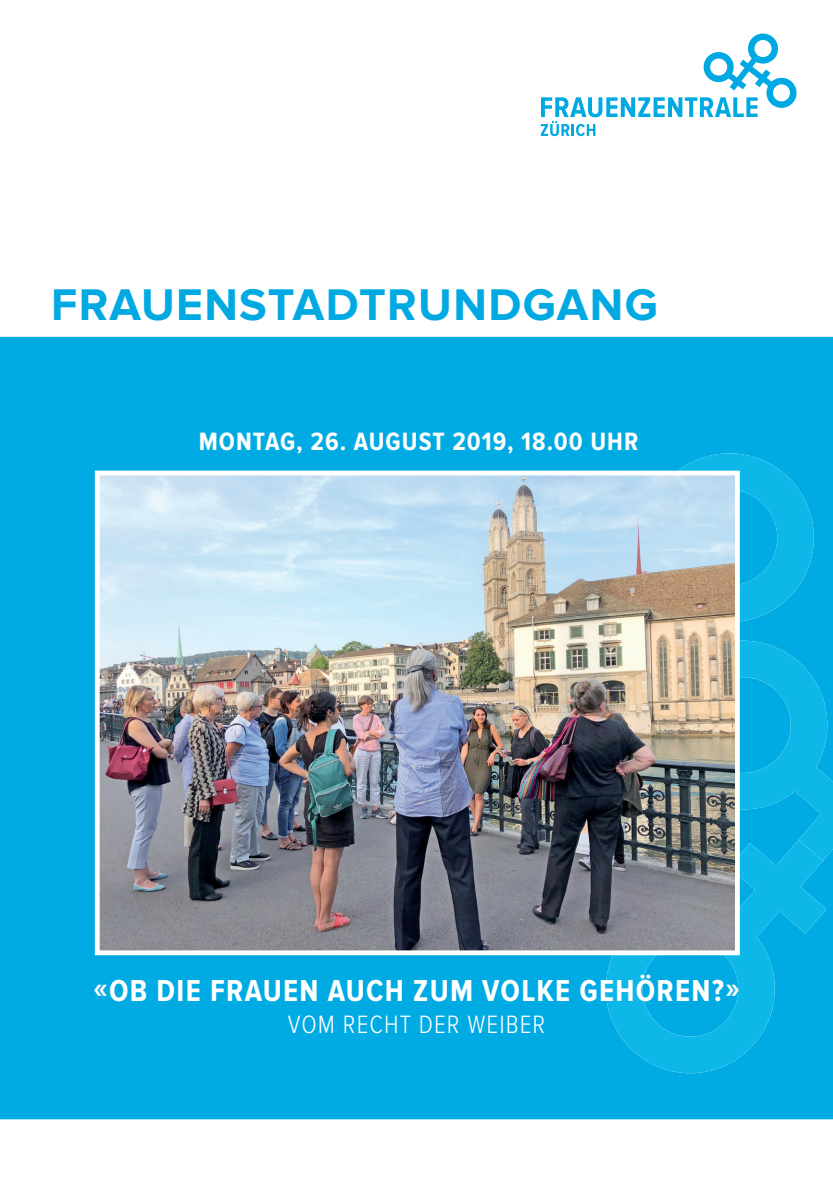
<style>
.page{position:relative;width:833px;height:1184px;background:#fff}
.page>*{position:absolute;margin:0;border:0;box-sizing:border-box;transform-origin:0 0}
.t1{font:700 46px "Proxima Nova";letter-spacing:.03em;color:#00a9e2}
.t2{font:700 31.4px "Proxima Nova Cond";letter-spacing:.04em;color:#fff}
.t3{font:700 26px "Proxima Nova Cond";letter-spacing:.04em;color:#fff}
.t4{font:300 26px "Proxima Nova Cond";letter-spacing:.04em;color:#fff}
</style>
<div class="page">
<div style="left:0;top:337px;width:832px;height:782px;background:#00abe3"></div>
<svg style="left:540px;top:33px;width:257px;height:103px"></svg>
<svg style="left:596px;top:861px;width:230px;height:212px;background:#07b1e5"></svg>
<svg style="left:739px;top:641px;width:93px;height:220px;background:#09b2e5"></svg>
<svg style="left:593px;top:453px;width:230px;height:234px;background:#09b2e5"></svg>
<img style="left:101px;top:477px;width:632px;height:472px">
<div style="left:95px;top:471px;width:644px;height:484px;border:5px solid #fff"></div>
<h1 class="t1" style="left:51px;top:278px;width:608px">FRAuENSTADTRuNDGANG</h1>
<p class="t3" style="left:199px;top:427px;width:441px">MONTAG, 26. AUGUST 2019, 18.00 UHR</p>
<p class="t2" style="left:94px;top:973px;width:647px">«OB DIE FRAUEN AUCH ZUM VOLKE GEHÖREN?»</p>
<p class="t4" style="left:288px;top:1009px;width:259px">VOM RECHT DER WEIBER</p>
</div>
